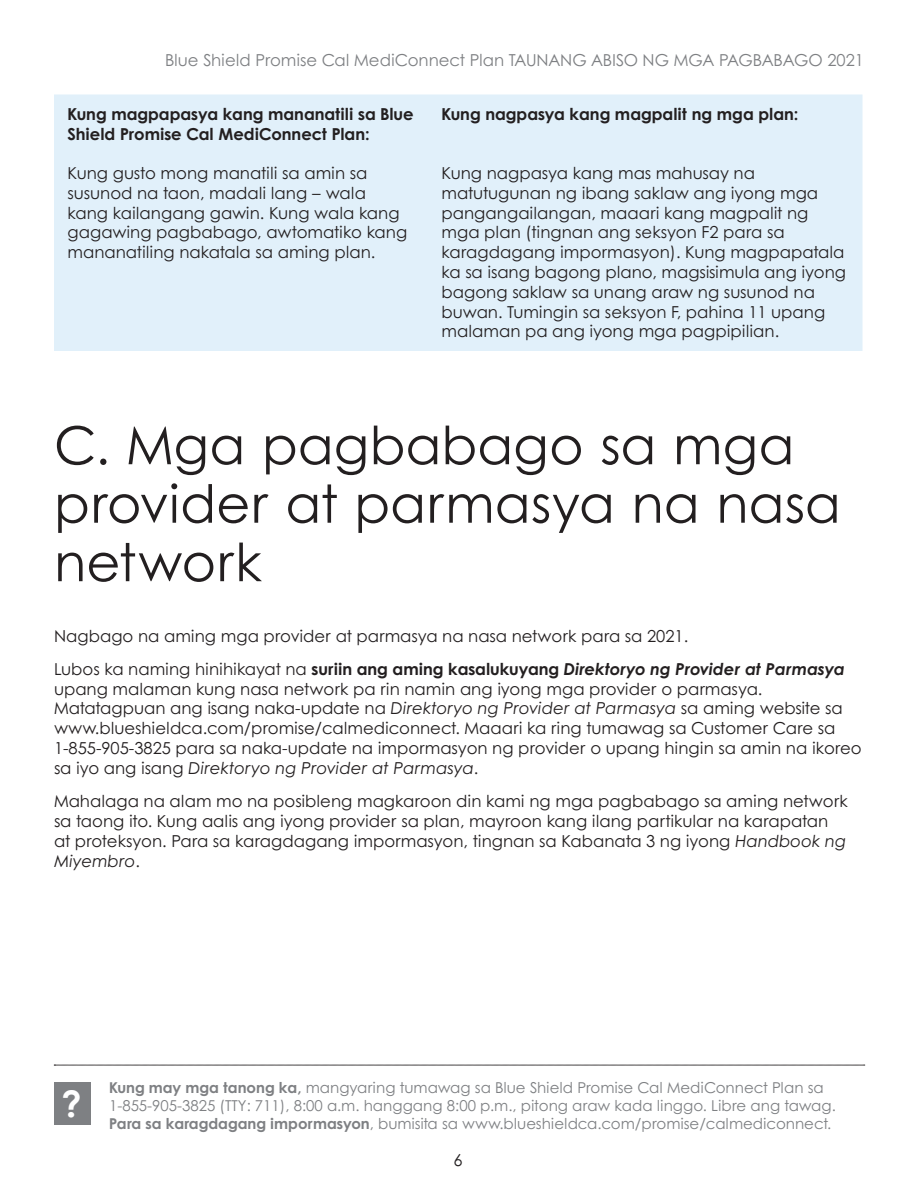
<style>
.page{position:relative;width:918px;height:1188px;background:#fff}
.page>*{position:absolute;margin:0;border:0;box-sizing:border-box;transform-origin:0 0}
.t1{font:52.5px/58.5px "Century Gothic B";color:#231f20}
.t2{font:700 36px "Century Gothic";color:#fff}
.t3{font:16.5px/19.8px "Century Gothic B";color:#231f20}
.t4{font:700 16.5px/19.8px "Century Gothic B";color:#231f20}
.t5{font:16.5px "Century Gothic B";color:#7e8083}
.t6{font:15px/18px "Century Gothic B";color:#7e8083}
.s1{font-weight:700}
.s2{font-weight:700;font-style:italic}
.s3{font-style:italic}
</style>
<div class="page">
<svg style="left:54px;top:1065px;width:811px;height:1px"></svg>
<div style="left:54px;top:1082px;width:37px;height:42px;background:#7e8083"></div>
<div style="left:54px;top:94px;width:808px;height:257px;background:#e1f0fa"></div>
<p class="t5" style="left:165px;top:50px;width:700px">Blue Shield Promise Cal MediConnect Plan TAUNANG ABISO NG MGA PAGBABAGO 2021</p>
<p class="t4" style="left:68px;top:104px;width:348px">Kung magpapasya kang mananatili sa Blue<br>Shield Promise Cal MediConnect Plan:</p>
<p class="t4" style="left:442px;top:104px;width:359px">Kung nagpasya kang magpalit ng mga plan:</p>
<p class="t3" style="left:68px;top:163px;width:341px">Kung gusto mong manatili sa amin sa susunod na taon, madali lang – wala kang kailangang gawin. Kung wala kang gagawing pagbabago, awtomatiko kang mananatiling nakatala sa aming plan.</p>
<p class="t3" style="left:442px;top:163px;width:406px">Kung nagpasya kang mas mahusay na matutugunan ng ibang saklaw ang iyong mga pangangailangan, maaari kang magpalit ng mga plan (tingnan ang seksyon F2 para sa karagdagang impormasyon). Kung magpapatala ka sa isang bagong plano, magsisimula ang iyong bagong saklaw sa unang araw ng susunod na buwan. Tumingin sa seksyon F, pahina 11 upang malaman pa ang iyong mga pagpipilian.</p>
<h2 class="t1" style="left:54px;top:415px;width:788px">C. Mga pagbabago sa mga provider at parmasya na nasa network</h2>
<p class="t3" style="left:54px;top:625px;width:636px">Nagbago na aming mga provider at parmasya na nasa network para sa 2021.</p>
<p class="t3" style="left:54px;top:659px;width:809px">Lubos ka naming hinihikayat na <span class="s1">suriin ang aming kasalukuyang</span> <span class="s2">Direktoryo ng Provider at Parmasya </span>upang malaman kung nasa network pa rin namin ang iyong mga provider o parmasya.<br>Matatagpuan ang isang naka-update na <span class="s3">Direktoryo ng Provider at Parmasya</span> sa aming website sa www.blueshieldca.com/promise/calmediconnect. Maaari ka ring tumawag sa Customer Care sa 1-855-905-3825 para sa naka-update na impormasyon ng provider o upang hingin sa amin na ikoreo sa iyo ang isang <span class="s3">Direktoryo ng Provider at Parmasya</span>.</p>
<p class="t3" style="left:54px;top:791px;width:795px">Mahalaga na alam mo na posibleng magkaroon din kami ng mga pagbabago sa aming network sa taong ito. Kung aalis ang iyong provider sa plan, mayroon kang ilang partikular na karapatan at proteksyon. Para sa karagdagang impormasyon, tingnan sa Kabanata 3 ng iyong <span class="s3">Handbook ng Miyembro</span>.</p>
<h2 class="t2" style="left:62px;top:1076px;width:22px">?</h2>
<p class="t6" style="left:109px;top:1079px;width:728px"><span class="s1">Kung may mga tanong ka,</span> mangyaring tumawag sa Blue Shield Promise Cal MediConnect Plan sa<br>1-855-905-3825 (TTY: 711), 8:00 a.m. hanggang 8:00 p.m., pitong araw kada linggo. Libre ang tawag.<br><span class="s1">Para sa karagdagang impormasyon</span>, bumisita sa www.blueshieldca.com/promise/calmediconnect.</p>
<p class="t3" style="left:453px;top:1150px;width:11px">6</p>
</div>
